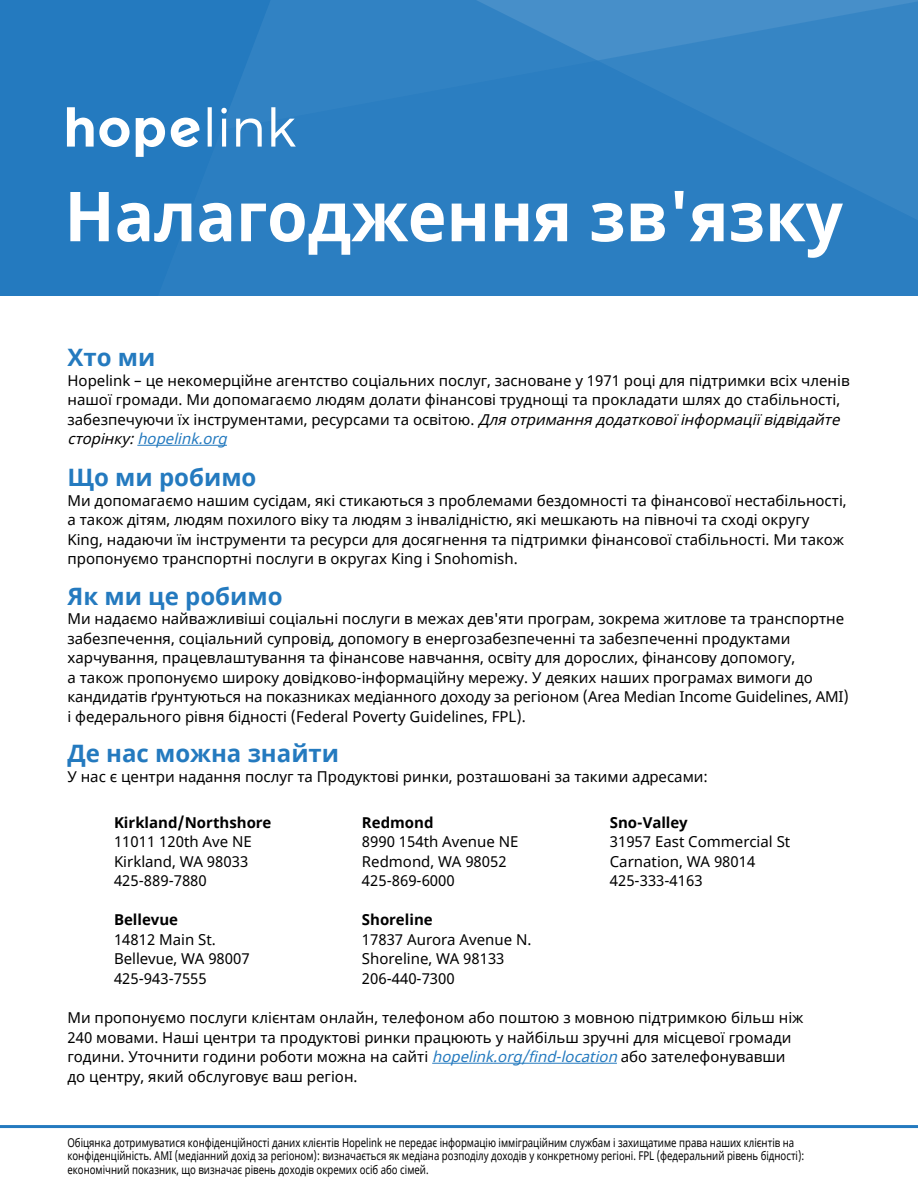
<style>
.page{position:relative;width:918px;height:1188px;background:#fff}
.page>*{position:absolute;margin:0;border:0;box-sizing:border-box;transform-origin:0 0}
.t1{font:700 69px "Noto Sans";color:#fff;scale:.95 1}
.t2{font:700 24px "Noto Sans";color:#247abf}
.t3{font:15px/19.5px "Noto Sans";color:#000}
.t4{font:700 15px "Noto Sans";color:#000}
.t5{font:12px/13.5px "Noto Sans";color:#000;scale:.8 1}
.s1{font-style:italic}
.s2{font-style:italic;color:#247abf}
</style>
<div class="page">
<svg style="left:272px;top:0;width:646px;height:296px;background:#2f81c2"></svg>
<div style="left:0;top:0;width:272px;height:296px;background:#247abf"></div>
<hr style="left:137px;top:445px;width:90px;height:1px;background:#247abf">
<hr style="left:432px;top:1063px;width:185px;height:1px;background:#247abf">
<svg style="left:208px;top:107px;width:88px;height:40px"></svg>
<svg style="left:67px;top:107px;width:133px;height:50px"></svg>
<hr style="left:0;top:1125px;width:918px;height:3px;background:#247abf">
<h1 class="t1" style="left:64px;top:167px;width:821px">Налагодження зв'язку</h1>
<h2 class="t2" style="left:68px;top:340px;width:89px">Хто ми</h2>
<p class="t3" style="left:68px;top:371px;width:784px">Hopelink – це некомерційне агентство соціальних послуг, засноване у 1971 році для підтримки всіх членів нашої громади. Ми допомагаємо людям долати фінансові труднощі та прокладати шлях до стабільності, забезпечуючи їх інструментами, ресурсами та освітою. <span class="s1">Дляотриманнядодатковоїінформаціївідвідайте сторінку:</span><span class="s2">hopelink.org</span></p>
<h2 class="t2" style="left:68px;top:460px;width:190px">Що ми робимо</h2>
<p class="t3" style="left:68px;top:491px;width:781px">Ми допомагаємо нашим сусідам, які стикаються з проблемами бездомності та фінансової нестабільності, а також дітям, людям похилого віку та людям з інвалідністю, які мешкають на півночі та сході округу King, надаючи їм інструменти та ресурси для досягнення та підтримки фінансової стабільності. Ми також пропонуємо транспортні послуги в округах King і Snohomish.</p>
<h2 class="t2" style="left:68px;top:579px;width:217px">Як ми це робимо</h2>
<p class="t3" style="left:68px;top:609px;width:783px">Ми надаємо найважливіші соціальні послуги в межах дев'яти програм, зокрема житлове та транспортне забезпечення, соціальний супровід, допомогу в енергозабезпеченні та забезпеченні продуктами харчування, працевлаштування та фінансове навчання, освіту для дорослих, фінансову допомогу,<br>а також пропонуємо широку довідково-інформаційну мережу. У деяких наших програмах вимоги до кандидатів ґрунтуються на показниках медіанного доходу за регіоном (Area Median Income Guidelines, AMI) і федерального рівня бідності (Federal Poverty Guidelines, FPL).</p>
<h2 class="t2" style="left:68px;top:736px;width:273px">Де нас можна знайти</h2>
<p class="t3" style="left:68px;top:767px;width:642px">У нас є центри надання послуг та Продуктові ринки, розташовані за такими адресами:</p>
<p class="t4" style="left:114px;top:812px;width:159px">Kirkland/Northshore</p>
<p class="t3" style="left:114px;top:833px;width:139px">11011 120th Ave NE<br>Kirkland, WA 98033<br>425-889-7880</p>
<p class="t4" style="left:114px;top:909px;width:66px">Bellevue</p>
<p class="t3" style="left:114px;top:930px;width:137px">14812 Main St.<br>Bellevue, WA 98007<br>425-943-7555</p>
<p class="t4" style="left:362px;top:812px;width:73px">Redmond</p>
<p class="t3" style="left:362px;top:833px;width:158px">8990 154th Avenue NE<br>Redmond, WA 98052<br>425-869-6000</p>
<p class="t4" style="left:362px;top:909px;width:72px">Shoreline</p>
<p class="t3" style="left:362px;top:930px;width:171px">17837 Aurora Avenue N.<br>Shoreline, WA 98133<br>206-440-7300</p>
<p class="t4" style="left:610px;top:812px;width:79px">Sno-Valley</p>
<p class="t3" style="left:610px;top:833px;width:182px">31957 East Commercial St<br>Carnation, WA 98014<br>425-333-4163</p>
<p class="t3" style="left:68px;top:1008px;width:738px">Ми пропонуємо послуги клієнтам онлайн, телефоном або поштою з мовною підтримкою більш ніж 240 мовами. Наші центри та продуктові ринки працюють у найбільш зручні для місцевої громади години. Уточнити години роботи можна на сайті <span class="s2">hopelink.org/find-location</span> або зателефонувавши до центру, який обслуговує ваш регіон.</p>
<p class="t5" style="left:68px;top:1136px;width:923px">Обіцянка дотримуватися конфіденційності даних клієнтів Hopelink не передає інформацію імміграційним службам і захищатиме права наших клієнтів на конфіденційність. AMI (медіанний дохід за регіоном): визначається як медіана розподілу доходів у конкретному регіоні. FPL (федеральний рівень бідності): економічний показник, що визначає рівень доходів окремих осіб або сімей.</p>
</div>
